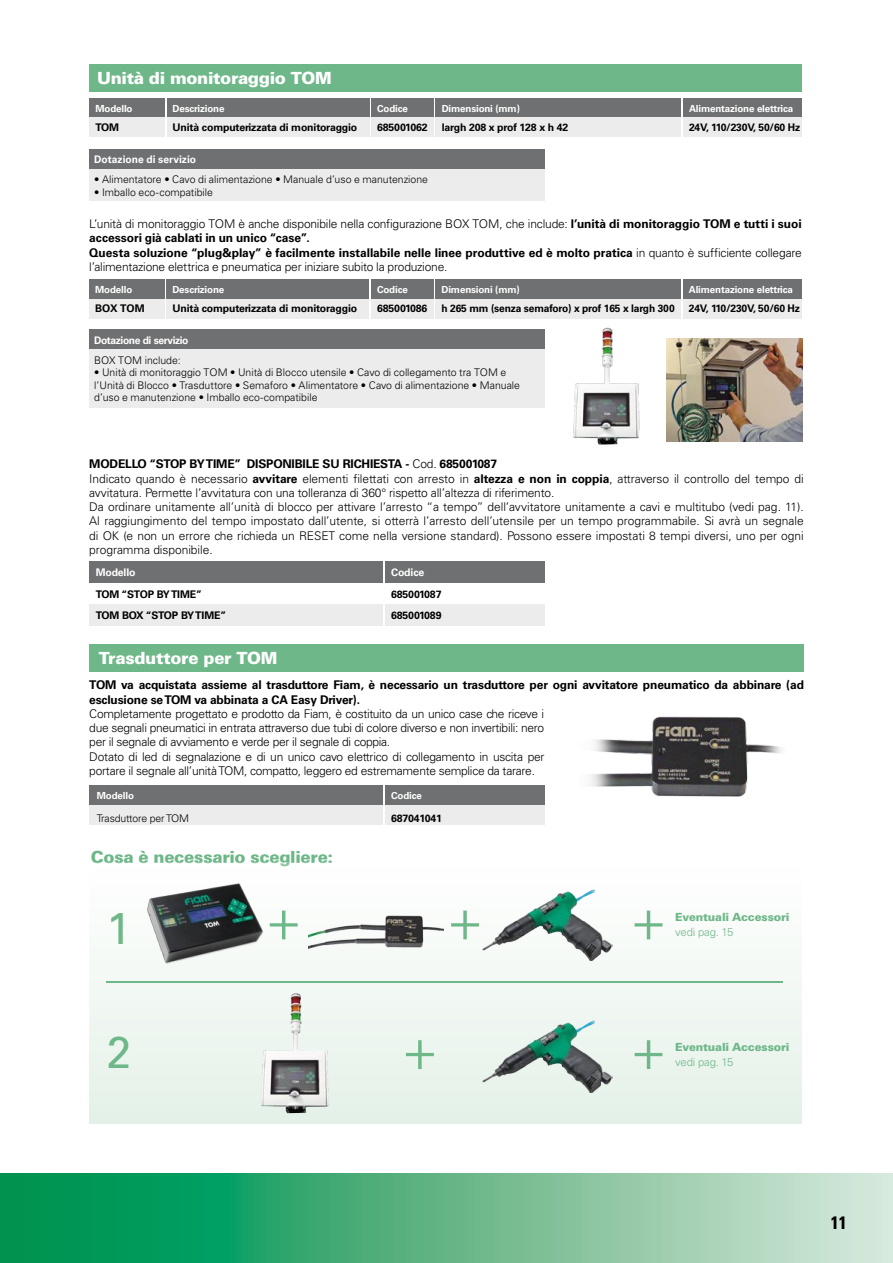
<style>
.page{position:relative;width:893px;height:1263px;background:#fff}
.page>*{position:absolute;margin:0;border:0;box-sizing:border-box;transform-origin:0 0}
.t1{font:54.15px "Myriad Pro";color:#6eb789}
.t2{font:44.7px "Univers LT Std";color:#6eb789}
.t3{font:700 condensed 18px "Univers LT Std";color:#000}
.t4{font:900 16.8px "Univers LT Std";letter-spacing:-.02em;color:#fff}
.t5{font:900 16.8px "Univers LT Std";letter-spacing:-.02em;color:#6eb789}
.t6{font:300 12px/14.2px "Univers LT Std";letter-spacing:-.015em;color:#000}
.t7{font:700 12px/14.2px "Univers LT Std";letter-spacing:-.01em;color:#000}
.t8{font:900 11.25px "Univers LT Std";letter-spacing:-.015em;color:#6eb789}
.t9{font:300 11.25px "Univers LT Std";letter-spacing:-.01em;color:#6eb789}
.t10{font:300 10.5px/12.6px "Univers LT Std";color:#000}
.t11{font:700 10.5px/21.3px "Univers LT Std";letter-spacing:-.015em;color:#000}
.t12{font:700 10.5px "Univers LT Std";letter-spacing:-.015em;color:#fff}
.t13{font:700 10.5px "Univers LT Std";letter-spacing:-.04em;color:#fff}
.t14{font:700 9.75px "Univers LT Std";letter-spacing:-.015em;color:#fff}
.s1{font-weight:700}
</style>
<div class="page">
<svg style="left:0;top:1174px;width:893px;height:89px;background:#5db68a"></svg>
<div style="left:89px;top:169px;width:455px;height:32px;background:#ececed"></div>
<div style="left:89px;top:149px;width:455px;height:20px;background:#6f7072"></div>
<img style="left:590px;top:716px;width:192px;height:81px">
<div style="left:89px;top:785px;width:294px;height:20px;background:#6f7072"></div>
<div style="left:89px;top:805px;width:294px;height:19px;background:#ececed"></div>
<div style="left:385px;top:785px;width:159px;height:20px;background:#6f7072"></div>
<div style="left:385px;top:805px;width:159px;height:19px;background:#ececed"></div>
<div style="left:89px;top:64px;width:713px;height:27px;background:#6eb789"></div>
<img style="left:573px;top:327px;width:67px;height:118px">
<div style="left:89px;top:98px;width:76px;height:20px;background:#6f7072"></div>
<div style="left:89px;top:118px;width:76px;height:19px;background:#ececed"></div>
<div style="left:167px;top:98px;width:202px;height:20px;background:#6f7072"></div>
<div style="left:371px;top:98px;width:63px;height:20px;background:#6f7072"></div>
<div style="left:436px;top:98px;width:245px;height:20px;background:#6f7072"></div>
<div style="left:683px;top:98px;width:119px;height:20px;background:#6f7072"></div>
<div style="left:167px;top:118px;width:202px;height:19px;background:#ececed"></div>
<div style="left:371px;top:118px;width:63px;height:19px;background:#ececed"></div>
<div style="left:436px;top:118px;width:245px;height:19px;background:#ececed"></div>
<div style="left:683px;top:118px;width:119px;height:19px;background:#ececed"></div>
<div style="left:89px;top:644px;width:715px;height:28px;background:#6eb789"></div>
<img style="left:666px;top:339px;width:136px;height:103px">
<div style="left:89px;top:279px;width:75px;height:20px;background:#6f7072"></div>
<div style="left:89px;top:299px;width:75px;height:20px;background:#ececed"></div>
<div style="left:166px;top:279px;width:203px;height:20px;background:#6f7072"></div>
<div style="left:371px;top:279px;width:63px;height:20px;background:#6f7072"></div>
<div style="left:436px;top:279px;width:245px;height:20px;background:#6f7072"></div>
<div style="left:683px;top:279px;width:119px;height:20px;background:#6f7072"></div>
<div style="left:166px;top:299px;width:203px;height:20px;background:#ececed"></div>
<div style="left:371px;top:299px;width:63px;height:20px;background:#ececed"></div>
<div style="left:436px;top:299px;width:245px;height:20px;background:#ececed"></div>
<div style="left:683px;top:299px;width:119px;height:20px;background:#ececed"></div>
<div style="left:89px;top:349px;width:455px;height:58px;background:#ececed"></div>
<div style="left:89px;top:329px;width:455px;height:20px;background:#6f7072"></div>
<div style="left:89px;top:863px;width:713px;height:261px;background:linear-gradient(to bottom,#fff,#e4f1e8)"></div>
<img style="left:482px;top:881px;width:130px;height:80px">
<img style="left:135px;top:875px;width:129px;height:92px">
<img style="left:309px;top:905px;width:135px;height:51px">
<img style="left:249px;top:983px;width:92px;height:141px">
<img style="left:482px;top:1013px;width:130px;height:79px">
<hr style="left:106px;top:981px;width:677px;height:2px;background:#6eb789">
<div style="left:89px;top:561px;width:294px;height:22px;background:#6f7072"></div>
<div style="left:89px;top:604px;width:294px;height:21px;background:#ececed"></div>
<div style="left:385px;top:561px;width:159px;height:22px;background:#6f7072"></div>
<div style="left:385px;top:604px;width:159px;height:21px;background:#ececed"></div>
<h3 class="t4" style="left:97px;top:67px;width:236px">Unità di monitoraggio TOM</h3>
<p class="t14" style="left:95px;top:102px;width:39px">Modello</p>
<p class="t14" style="left:173px;top:102px;width:53px">Descrizione</p>
<p class="t14" style="left:377px;top:102px;width:32px">Codice</p>
<p class="t14" style="left:442px;top:102px;width:80px">Dimensioni (mm)</p>
<p class="t14" style="left:689px;top:102px;width:106px">Alimentazione elettrica</p>
<p class="t11" style="left:95px;top:116px;width:24px">TOM</p>
<p class="t11" style="left:173px;top:116px;width:186px">Unità computerizzata di monitoraggio</p>
<p class="t11" style="left:377px;top:116px;width:52px">685001062</p>
<p class="t11" style="left:442px;top:116px;width:128px">largh 208 x prof 128 x h 42</p>
<p class="t11" style="left:689px;top:116px;width:113px">24V, 110/230V, 50/60 Hz</p>
<p class="t12" style="left:94px;top:154px;width:103px">Dotazione di servizio</p>
<p class="t10" style="left:94px;top:173px;width:335px">• Alimentatore • Cavo di alimentazione • Manuale d’uso e manutenzione</p>
<p class="t10" style="left:94px;top:186px;width:120px">• Imballo eco-compatibile</p>
<p class="t6" style="left:89px;top:217px;width:714px">L’unità di monitoraggio TOM è anche disponibile nella configurazione BOX TOM, che include: <span class="s1">l’unità di monitoraggio TOM e tutti i suoi accessori già cablati in un unico “case”.<br>Questa soluzione “plug&amp;play” è facilmente installabile nelle linee produttive ed è molto pratica</span> in quanto è sufficiente collegare l’alimentazione elettrica e pneumatica per iniziare subito la produzione.</p>
<p class="t14" style="left:95px;top:284px;width:39px">Modello</p>
<p class="t14" style="left:172px;top:284px;width:53px">Descrizione</p>
<p class="t14" style="left:377px;top:284px;width:32px">Codice</p>
<p class="t14" style="left:441px;top:284px;width:80px">Dimensioni (mm)</p>
<p class="t14" style="left:689px;top:284px;width:106px">Alimentazione elettrica</p>
<p class="t11" style="left:95px;top:298px;width:50px">BOX TOM</p>
<p class="t11" style="left:172px;top:298px;width:186px">Unità computerizzata di monitoraggio</p>
<p class="t11" style="left:377px;top:298px;width:52px">685001086</p>
<p class="t11" style="left:441px;top:298px;width:235px">h 265 mm (senza semaforo) x prof 165 x largh 300</p>
<p class="t11" style="left:689px;top:298px;width:113px">24V, 110/230V, 50/60 Hz</p>
<p class="t13" style="left:94px;top:334px;width:96px">Dotazione di servizio</p>
<p class="t10" style="left:94px;top:353px;width:88px">BOX TOM include:</p>
<p class="t10" style="left:94px;top:366px;width:427px">• Unità di monitoraggio TOM • Unità di B locco utensile • Cavo di collegamento tra TOM e l’Unità di B locco • Trasduttore • Semaforo • Alimentatore • Cavo di alimentazione • Manuale d’uso e manutenzione • Imballo eco-compatibile</p>
<p class="t6" style="left:89px;top:456px;width:716px"><span class="s1">MODELLO “STOP BY TIME” DISPONIBILE SU RICHIESTA -</span> Cod. <span class="s1">685001087<br></span>Indicato quando è necessario <span class="s1">avvitare</span> elementi filettati con arresto in <span class="s1">altezza e non in coppia</span>, attraverso il controllo del tempo di avvitatura. Permette l’avvitatura con una tolleranza di 360° rispetto all’altezza di riferimento.<br>Da ordinare unitamente all’unità di blocco per attivare l’arresto “a tempo” dell’avvitatore unitamente a cavi e multitubo (vedi pag. 11).<br>Al raggiungimento del tempo impostato dall’utente, si otterrà l’arresto dell’utensile per un tempo programmabile. Si avrà un segnale di OK (e non un errore che richieda un R ESET come nella versione standard). Possono essere impostati 8 tempi diversi, uno per ogni programma disponibile.</p>
<p class="t12" style="left:96px;top:566px;width:41px">Modello</p>
<p class="t12" style="left:391px;top:566px;width:35px">Codice</p>
<p class="t11" style="left:96px;top:584px;width:132px">TOM “STOP BY TIME”<br>TOM BOX “STOP BY TIME”</p>
<p class="t11" style="left:391px;top:584px;width:52px">685001087<br>685001089</p>
<h3 class="t4" style="left:99px;top:648px;width:180px">Trasduttore per TO M</h3>
<p class="t7" style="left:89px;top:678px;width:716px">TOM va acquistata assieme al trasduttore Fiam, è necessario un trasduttore per ogni avvitatore pneumatico da abbinare (ad esclusione se TOM va abbinata a CA Easy Driver).</p>
<p class="t6" style="left:89px;top:706px;width:457px">Completamente progettato e prodotto da Fiam, è costituito da un unico case che riceve i due segnali pneumatici in entrata attraverso due tubi di colore diverso e non invertibili: nero per il segnale di avviamento e verde per il segnale di coppia.<br>Dotato di led di segnalazione e di un unico cavo elettrico di collegamento in uscita per portare il segnale all’unità TOM, compatto, leggero ed estremamente semplice da tarare.</p>
<p class="t14" style="left:97px;top:789px;width:39px">Modello</p>
<p class="t14" style="left:391px;top:789px;width:32px">Codice</p>
<p class="t10" style="left:97px;top:812px;width:94px">Trasduttore per TOM</p>
<p class="t11" style="left:391px;top:808px;width:52px">687041041</p>
<h3 class="t5" style="left:91px;top:846px;width:244px">Cosa è necessario scegliere:</h3>
<h2 class="t2" style="left:106px;top:901px;width:26px">1</h2>
<h1 class="t1" style="left:268px;top:888px;width:34px">+</h1>
<h1 class="t1" style="left:449px;top:888px;width:34px">+</h1>
<h1 class="t1" style="left:632px;top:888px;width:34px">+</h1>
<p class="t8" style="left:675px;top:910px;width:116px">Eventuali Accessori</p>
<p class="t9" style="left:675px;top:925px;width:60px">vedi pag. 15</p>
<h2 class="t2" style="left:106px;top:1026px;width:26px">2</h2>
<h1 class="t1" style="left:632px;top:1017px;width:34px">+</h1>
<h1 class="t1" style="left:404px;top:1017px;width:34px">+</h1>
<p class="t8" style="left:675px;top:1040px;width:116px">Eventuali Accessori</p>
<p class="t9" style="left:675px;top:1055px;width:60px">vedi pag. 15</p>
<h3 class="t3" style="left:831px;top:1212px;width:17px">11</h3>
</div>
